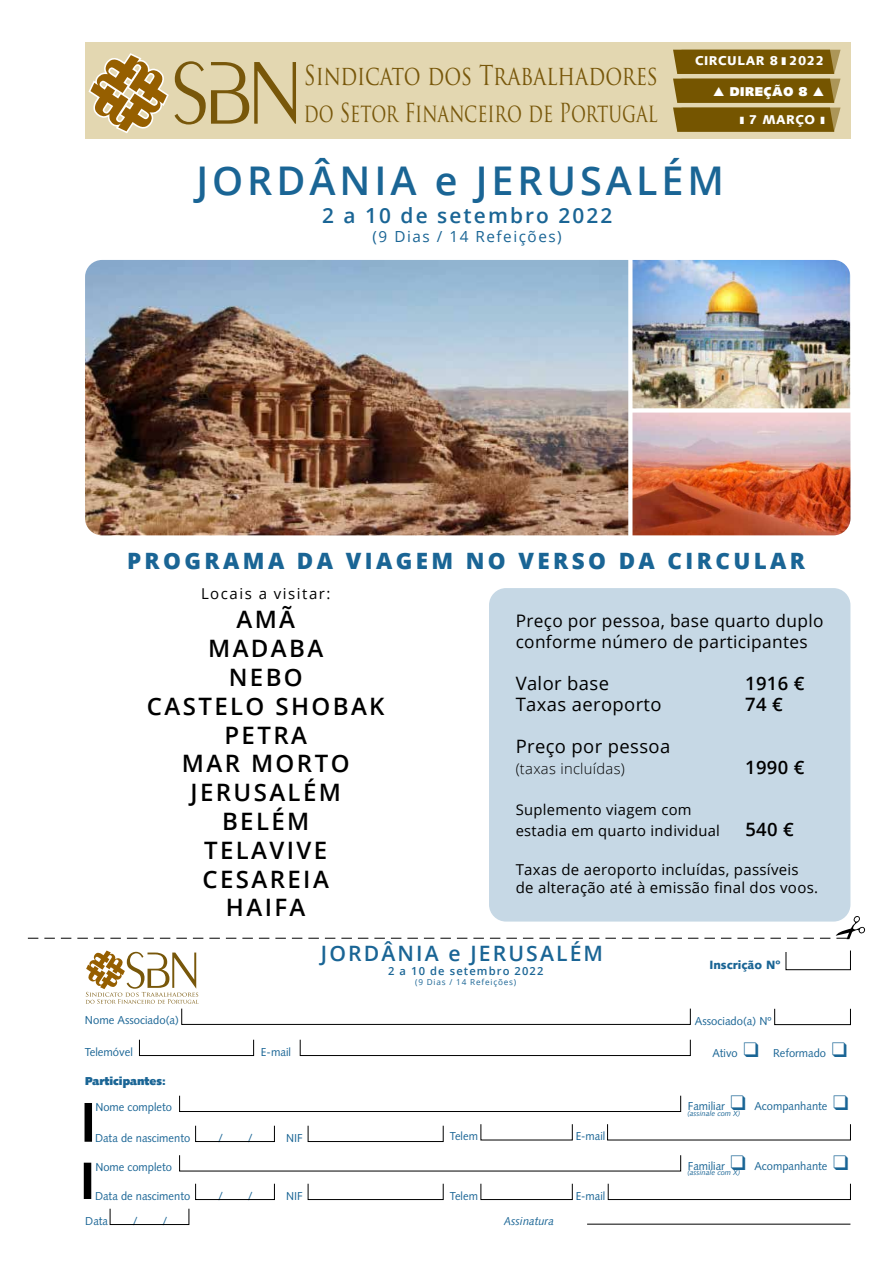
<style>
.page{position:relative;width:893px;height:1263px;background:#fff}
.page>*{position:absolute;margin:0;border:0;box-sizing:border-box;transform-origin:0 0}
.t1{font:600 39.6px "Open Sans";letter-spacing:.1em;color:#1a6595}
.t2{font:26.7px "Trajan Pro";color:#78570a;scale:.78 1}
.t3{font:25.5px "Trajan Pro";color:#78570a;scale:.73 1}
.t4{font:600 24px/28.8px "Open Sans";letter-spacing:.1em;color:#000;text-align:center}
.t5{font:800 22.5px "Open Sans";letter-spacing:.15em;color:#1a6595}
.t6{font:600 21.15px "Open Sans";letter-spacing:.1em;color:#1a6595}
.t7{font:600 20.85px "Open Sans";letter-spacing:.1em;color:#1a6595}
.t8{font:18.45px "Open Sans";letter-spacing:.02em;color:#000}
.t9{font:600 18.45px "Open Sans";letter-spacing:.02em;color:#000}
.t10{font:17.25px/20.9px "Open Sans";letter-spacing:.02em;color:#000}
.t11{font:15.3px "Open Sans";letter-spacing:.1em;color:#1a6595}
.t12{font:15px/18px "Open Sans";letter-spacing:.02em;color:#000}
.t13{font:15px "Open Sans";letter-spacing:.1em;color:#000}
.t14{font:14.7px/21px "Open Sans";letter-spacing:.02em;color:#000}
.t15{font:300 14.7px "Open Sans";letter-spacing:.02em;color:#000}
.t16{font:900 12.75px "Syntax";letter-spacing:.045em;color:#fff}
.t17{font:900 12.75px "Syntax";letter-spacing:.045em;color:#fff}
.t18{font:900 12px "Syntax";color:#1a6595}
.t19{font:11.55px "Syntax";color:#1a6595}
.t20{font:900 11.55px "Syntax";color:#1a6595}
.t21{font:italic 11.55px "Syntax";color:#1a6595}
.t22{font:600 11.1px "Open Sans";letter-spacing:.1em;color:#1a6595}
.t23{font:8.25px "Open Sans";letter-spacing:.1em;color:#1a6595}
.t24{font:italic 7.5px "Syntax";color:#1a6595}
.s1{font-style:inherit}
</style>
<div class="page">
<div style="left:85px;top:43px;width:765px;height:96px;background:#e3d7b1"></div>
<svg style="left:673px;top:50px;width:167px;height:82px;background:#85681a"></svg>
<svg style="left:88px;top:53px;width:208px;height:80px"></svg>
<svg style="left:28px;top:915px;width:838px;height:24px"></svg>
<svg style="left:785px;top:950px;width:66px;height:20px"></svg>
<div style="left:181px;top:1008px;width:510px;height:17px;border:1px solid #000"></div>
<div style="left:774px;top:1008px;width:77px;height:17px;border:1px solid #000"></div>
<div style="left:139px;top:1039px;width:115px;height:17px;border:1px solid #000"></div>
<div style="left:300px;top:1039px;width:391px;height:17px;border:1px solid #000"></div>
<div style="left:179px;top:1095px;width:502px;height:17px;border:1px solid #000"></div>
<div style="left:110px;top:1208px;width:79px;height:17px;border:1px solid #000"></div>
<div style="left:195px;top:1183px;width:80px;height:17px;border:1px solid #000"></div>
<div style="left:308px;top:1183px;width:136px;height:17px;border:1px solid #000"></div>
<div style="left:195px;top:1125px;width:80px;height:17px;border:1px solid #000"></div>
<div style="left:308px;top:1125px;width:136px;height:17px;border:1px solid #000"></div>
<div style="left:480px;top:1183px;width:93px;height:17px;border:1px solid #000"></div>
<div style="left:608px;top:1183px;width:243px;height:17px;border:1px solid #000"></div>
<div style="left:85px;top:1103px;width:7px;height:39px;background:#000"></div>
<div style="left:84px;top:1163px;width:7px;height:36px;background:#000"></div>
<hr style="left:587px;top:1224px;width:263px;height:1px;background:#000">
<svg style="left:86px;top:950px;width:112px;height:54px"></svg>
<div style="left:489px;top:588px;width:361px;height:333px;background:#c6d8e5;border-radius:17px"></div>
<img style="left:85px;top:260px;width:543px;height:275px">
<img style="left:632px;top:260px;width:218px;height:148px">
<img style="left:632px;top:413px;width:218px;height:122px">
<h2 class="t2" style="left:304px;top:59px;width:456px">Sindicato dos Trabalhadores</h2>
<h3 class="t3" style="left:304px;top:96px;width:486px">do Setor Financeiro de Portugal</h3>
<p class="t16" style="left:687px;top:53px;width:93px">CIRCULAR XX</p>
<p class="t16" style="left:695px;top:53px;width:131px">CIRCULAR 8 ❚ 2022</p>
<p class="t17" style="left:701px;top:84px;width:108px">▲ DIREÇÃO XX</p>
<p class="t17" style="left:713px;top:84px;width:113px">▲ DIREÇÃO 8 ▲</p>
<p class="t16" style="left:754px;top:112px;width:63px">❚ XX MÊS</p>
<p class="t16" style="left:740px;top:112px;width:86px">❚ 7 MARÇO ❚</p>
<h1 class="t1" style="left:196px;top:154px;width:529px">JORDÂNIA e JERUSALÉM</h1>
<h3 class="t7" style="left:322px;top:201px;width:292px">2 a 10 de setembro 2022</h3>
<h3 class="t11" style="left:373px;top:226px;width:191px">(9 Dias / 14 Refeições)</h3>
<h3 class="t5" style="left:127px;top:544px;width:680px">PROGRAMA DA VIAGEM NO VERSO DA CIRCULAR</h3>
<p class="t13" style="left:201px;top:584px;width:131px">Locais a visitar:</p>
<h3 class="t4" style="left:147px;top:605px;width:239px">AMÃ<br>MADABA<br>NEBO<br>CASTELO SHOBAK<br>PETRA<br>MAR MORTO<br>JERUSALÉM<br>BELÉM<br>TELAVIVE<br>CESAREIA<br>HAIFA</h3>
<h3 class="t10" style="left:516px;top:610px;width:309px">Preço por pessoa, base quarto duplo conforme número de participantes</h3>
<h3 class="t8" style="left:516px;top:670px;width:95px">Valor base</h3>
<h3 class="t9" style="left:745px;top:670px;width:61px">1916 €</h3>
<h3 class="t8" style="left:516px;top:691px;width:147px">Taxas aeroporto</h3>
<h3 class="t9" style="left:745px;top:691px;width:39px">74 €</h3>
<h3 class="t8" style="left:516px;top:733px;width:156px">Preço por pessoa</h3>
<p class="t15" style="left:516px;top:758px;width:111px">(taxas incluídas)</p>
<h3 class="t9" style="left:745px;top:754px;width:61px">1990 €</h3>
<p class="t14" style="left:516px;top:799px;width:206px">Suplemento viagem com estadia em quarto individual</p>
<h3 class="t9" style="left:745px;top:817px;width:50px">540 €</h3>
<p class="t12" style="left:516px;top:860px;width:304px">Taxas de aeroporto incluídas, passíveis de alteração até à emissão final dos voos.</p>
<h3 class="t6" style="left:321px;top:938px;width:284px">JORDÂNIA e JERUSALÉM</h3>
<p class="t22" style="left:388px;top:963px;width:157px">2 a 10 de setembro 2022</p>
<p class="t23" style="left:415px;top:977px;width:103px">(9 Dias / 14 Refeições)</p>
<p class="t18" style="left:709px;top:957px;width:73px">Inscrição Nº</p>
<p class="t19" style="left:85px;top:1013px;width:95px">Nome Associado(a)</p>
<p class="t19" style="left:695px;top:1014px;width:78px">Associado(a) Nº</p>
<p class="t19" style="left:85px;top:1045px;width:50px">Telemóvel</p>
<p class="t19" style="left:261px;top:1045px;width:32px">E-mail</p>
<p class="t20" style="left:85px;top:1074px;width:82px">Participantes<span class="s1">:</span></p>
<p class="t19" style="left:95px;top:1100px;width:78px">Nome completo</p>
<p class="t19" style="left:95px;top:1131px;width:97px">Data de nascimento</p>
<p class="t19" style="left:218px;top:1131px;width:6px">/</p>
<p class="t19" style="left:248px;top:1131px;width:6px">/</p>
<p class="t19" style="left:286px;top:1131px;width:18px">NIF</p>
<p class="t19" style="left:95px;top:1160px;width:78px">Nome completo</p>
<p class="t19" style="left:95px;top:1189px;width:97px">Data de nascimento</p>
<p class="t19" style="left:218px;top:1189px;width:6px">/</p>
<p class="t19" style="left:248px;top:1189px;width:6px">/</p>
<p class="t19" style="left:286px;top:1189px;width:18px">NIF</p>
<p class="t19" style="left:450px;top:1129px;width:30px">Telem</p>
<p class="t19" style="left:576px;top:1129px;width:31px">E-mail</p>
<p class="t19" style="left:450px;top:1189px;width:30px">Telem</p>
<p class="t19" style="left:576px;top:1189px;width:31px">E-mail</p>
<p class="t19" style="left:85px;top:1214px;width:24px">Data</p>
<p class="t19" style="left:133px;top:1214px;width:6px">/</p>
<p class="t19" style="left:163px;top:1214px;width:6px">/</p>
<p class="t21" style="left:504px;top:1214px;width:52px">Assinatura</p>
<p class="t19" style="left:712px;top:1046px;width:136px">Ativo ❑ Reformado ❑</p>
<p class="t19" style="left:688px;top:1099px;width:162px">Familiar ❑ Acompanhante ❑</p>
<p class="t24" style="left:687px;top:1109px;width:54px">(assinale com X)</p>
<p class="t19" style="left:688px;top:1159px;width:162px">Familiar ❑ Acompanhante ❑</p>
<p class="t24" style="left:687px;top:1168px;width:54px">(assinale com X)</p>
</div>
